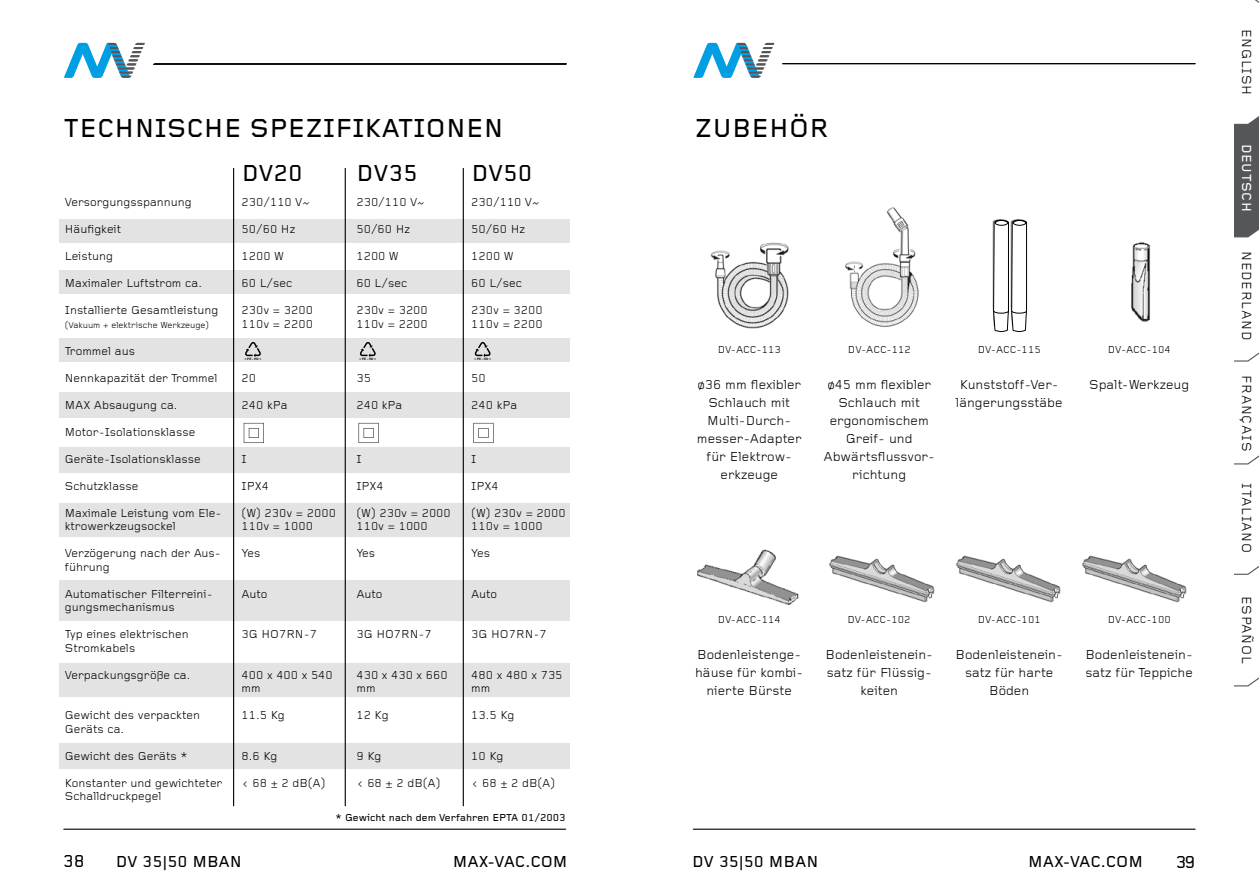
<style>
.page{position:relative;width:1259px;height:893px;background:#fff}
.page>*{position:absolute;margin:0;border:0;box-sizing:border-box;transform-origin:0 0}
.t1{font:500 27px "Foundry Gridnik";letter-spacing:.015em;color:#000}
.t2{font:500 24px "Foundry Gridnik";letter-spacing:.005em;color:#000}
.t3{font:500 18px "Foundry Gridnik";color:#000}
.t4{font:500 16.5px "Foundry Gridnik";color:#000}
.t5{font:13.65px "Foundry Gridnik";letter-spacing:.055em;color:#000}
.t6{font:500 13.65px "Foundry Gridnik";letter-spacing:.055em;color:#fff}
.t7{font:13.5px/18px "Foundry Gridnik";color:#000;text-align:center}
.t8{font:12px/13.5px "Foundry Gridnik";color:#000}
.t9{font:10.5px "Foundry Gridnik";color:#000}
.t10{font:500 10.5px "Foundry Gridnik";color:#000}
.t11{font:9px "Foundry Gridnik";color:#000}
.t12{font:700 3.15px "Arial";color:#000}
</style>
<div class="page">
<hr style="left:693px;top:829px;width:502px;height:1px;background:#000">
<hr style="left:64px;top:829px;width:502px;height:1px;background:#000">
<hr style="left:153px;top:64px;width:413px;height:1px;background:#000">
<hr style="left:782px;top:63px;width:413px;height:1px;background:#000">
<svg style="left:1234px;top:0;width:25px;height:687px"></svg>
<hr style="left:154px;top:63px;width:413px;height:1px;background:#000">
<svg style="left:64px;top:43px;width:81px;height:35px"></svg>
<div style="left:60px;top:220px;width:510px;height:23px;background:#e3e3e3"></div>
<div style="left:60px;top:271px;width:510px;height:23px;background:#e3e3e3"></div>
<div style="left:60px;top:339px;width:510px;height:23px;background:#e3e3e3"></div>
<div style="left:60px;top:392px;width:510px;height:26px;background:#e3e3e3"></div>
<div style="left:60px;top:663px;width:510px;height:33px;background:#e3e3e3"></div>
<div style="left:60px;top:743px;width:510px;height:25px;background:#e3e3e3"></div>
<div style="left:60px;top:447px;width:510px;height:26px;background:#e3e3e3"></div>
<div style="left:60px;top:504px;width:510px;height:33px;background:#e3e3e3"></div>
<div style="left:60px;top:580px;width:510px;height:41px;background:#e3e3e3"></div>
<hr style="left:233px;top:168px;width:1px;height:638px;background:#000">
<hr style="left:345px;top:168px;width:1px;height:638px;background:#000">
<hr style="left:463px;top:168px;width:1px;height:638px;background:#000">
<svg style="left:244px;top:423px;width:20px;height:20px"></svg>
<svg style="left:358px;top:423px;width:21px;height:20px"></svg>
<svg style="left:473px;top:423px;width:20px;height:20px"></svg>
<svg style="left:245px;top:342px;width:16px;height:15px"></svg>
<svg style="left:360px;top:342px;width:16px;height:15px"></svg>
<svg style="left:474px;top:342px;width:17px;height:15px"></svg>
<svg style="left:693px;top:43px;width:81px;height:35px"></svg>
<img style="left:710px;top:242px;width:79px;height:87px">
<img style="left:845px;top:207px;width:74px;height:120px">
<img style="left:992px;top:221px;width:36px;height:90px">
<img style="left:697px;top:549px;width:102px;height:56px">
<img style="left:829px;top:555px;width:106px;height:48px">
<img style="left:956px;top:555px;width:105px;height:48px">
<img style="left:1082px;top:555px;width:105px;height:48px">
<img style="left:1131px;top:242px;width:19px;height:80px">
<svg style="left:993px;top:219px;width:34px;height:114px"></svg>
<h1 class="t1" style="left:64px;top:114px;width:441px">TECHNISCHE SPEZIFIKATIONEN</h1>
<p class="t8" style="left:65px;top:196px;width:129px">Versorgungsspannung</p>
<p class="t8" style="left:65px;top:223px;width:58px">Häufigkeit</p>
<p class="t8" style="left:65px;top:250px;width:50px">Leistung</p>
<p class="t8" style="left:65px;top:277px;width:139px">Maximaler Luftstrom ca.</p>
<p class="t8" style="left:65px;top:304px;width:155px">Installierte Gesamtleistung</p>
<p class="t11" style="left:65px;top:320px;width:146px">(Vakuum + elektrische Werkzeuge)</p>
<p class="t8" style="left:65px;top:344px;width:72px">Trommel aus</p>
<p class="t8" style="left:65px;top:371px;width:154px">Nennkapazität der Trommel</p>
<p class="t8" style="left:65px;top:398px;width:114px">MAX Absaugung ca.</p>
<p class="t8" style="left:65px;top:425px;width:132px">Motor-Isolationsklasse</p>
<p class="t8" style="left:65px;top:452px;width:137px">Geräte-Isolationsklasse</p>
<p class="t8" style="left:65px;top:479px;width:75px">Schutzklasse</p>
<p class="t8" style="left:65px;top:506px;width:158px">Maximale Leistung vom Ele&shy;ktrowerkzeugsockel</p>
<p class="t8" style="left:65px;top:547px;width:158px">Verzögerung nach der Aus&shy;führung</p>
<p class="t8" style="left:65px;top:587px;width:149px">Automatischer Filterreini&shy;gungsmechanismus</p>
<p class="t8" style="left:65px;top:628px;width:125px">Typ eines elektrischen<br>Stromkabels</p>
<p class="t8" style="left:65px;top:668px;width:127px">Verpackungsgröße ca.</p>
<p class="t8" style="left:65px;top:709px;width:137px">Gewicht des verpackten<br>Geräts ca.</p>
<p class="t8" style="left:65px;top:749px;width:124px">Gewicht des Geräts *</p>
<p class="t8" style="left:65px;top:776px;width:159px">Konstanter und gewichteter<br>Schalldruckpegel</p>
<h2 class="t2" style="left:242px;top:160px;width:62px">DV20</h2>
<h2 class="t2" style="left:357px;top:160px;width:62px">DV35</h2>
<h2 class="t2" style="left:471px;top:160px;width:62px">DV50</h2>
<p class="t8" style="left:242px;top:196px;width:70px">230/110 V~</p>
<p class="t8" style="left:242px;top:223px;width:55px">50/60 Hz</p>
<p class="t8" style="left:242px;top:250px;width:44px">1200 W</p>
<p class="t8" style="left:242px;top:277px;width:52px">60 L/sec</p>
<p class="t8" style="left:242px;top:304px;width:73px">230v = 3200<br>110v = 2200</p>
<p class="t8" style="left:356px;top:196px;width:70px">230/110 V~</p>
<p class="t8" style="left:356px;top:223px;width:55px">50/60 Hz</p>
<p class="t8" style="left:356px;top:250px;width:44px">1200 W</p>
<p class="t8" style="left:356px;top:277px;width:52px">60 L/sec</p>
<p class="t8" style="left:356px;top:304px;width:73px">230v = 3200<br>110v = 2200</p>
<p class="t8" style="left:471px;top:196px;width:70px">230/110 V~</p>
<p class="t8" style="left:471px;top:223px;width:55px">50/60 Hz</p>
<p class="t8" style="left:471px;top:250px;width:44px">1200 W</p>
<p class="t8" style="left:471px;top:277px;width:52px">60 L/sec</p>
<p class="t8" style="left:471px;top:304px;width:73px">230v = 3200<br>110v = 2200</p>
<p class="t12" style="left:245px;top:357px;width:18px">&gt; PE - HD &lt;</p>
<p class="t12" style="left:359px;top:357px;width:18px">&gt; PE - HD &lt;</p>
<p class="t12" style="left:474px;top:357px;width:18px">&gt; PE - HD &lt;</p>
<p class="t8" style="left:242px;top:371px;width:16px">20</p>
<p class="t8" style="left:242px;top:398px;width:47px">240 kPa</p>
<p class="t8" style="left:242px;top:452px;width:7px">I</p>
<p class="t8" style="left:242px;top:479px;width:29px">IPX4</p>
<p class="t8" style="left:242px;top:506px;width:96px">(W) 230v = 2000<br>110v = 1000</p>
<p class="t8" style="left:242px;top:547px;width:20px">Yes</p>
<p class="t8" style="left:242px;top:587px;width:27px">Auto</p>
<p class="t8" style="left:242px;top:628px;width:77px">3G HO7RN-7</p>
<p class="t8" style="left:242px;top:668px;width:93px">400 x 400 x 540 mm</p>
<p class="t8" style="left:242px;top:709px;width:45px">11.5 Kg</p>
<p class="t8" style="left:242px;top:749px;width:37px">8.6 Kg</p>
<p class="t8" style="left:242px;top:776px;width:85px">&lt; 68 ± 2 dB(A)</p>
<p class="t8" style="left:356px;top:371px;width:16px">35</p>
<p class="t8" style="left:356px;top:398px;width:47px">240 kPa</p>
<p class="t8" style="left:356px;top:452px;width:7px">I</p>
<p class="t8" style="left:356px;top:479px;width:29px">IPX4</p>
<p class="t8" style="left:356px;top:506px;width:96px">(W) 230v = 2000<br>110v = 1000</p>
<p class="t8" style="left:356px;top:547px;width:20px">Yes</p>
<p class="t8" style="left:356px;top:587px;width:27px">Auto</p>
<p class="t8" style="left:356px;top:628px;width:77px">3G HO7RN-7</p>
<p class="t8" style="left:356px;top:668px;width:93px">430 x 430 x 660 mm</p>
<p class="t8" style="left:356px;top:709px;width:34px">12 Kg</p>
<p class="t8" style="left:356px;top:749px;width:26px">9 Kg</p>
<p class="t8" style="left:356px;top:776px;width:85px">&lt; 68 ± 2 dB(A)</p>
<p class="t8" style="left:471px;top:371px;width:16px">50</p>
<p class="t8" style="left:471px;top:398px;width:47px">240 kPa</p>
<p class="t8" style="left:471px;top:452px;width:7px">I</p>
<p class="t8" style="left:471px;top:479px;width:29px">IPX4</p>
<p class="t8" style="left:471px;top:506px;width:96px">(W) 230v = 2000<br>110v = 1000</p>
<p class="t8" style="left:471px;top:547px;width:20px">Yes</p>
<p class="t8" style="left:471px;top:587px;width:27px">Auto</p>
<p class="t8" style="left:471px;top:628px;width:77px">3G HO7RN-7</p>
<p class="t8" style="left:471px;top:668px;width:93px">480 x 480 x 735 mm</p>
<p class="t8" style="left:471px;top:709px;width:45px">13.5 Kg</p>
<p class="t8" style="left:471px;top:749px;width:34px">10 Kg</p>
<p class="t8" style="left:471px;top:776px;width:85px">&lt; 68 ± 2 dB(A)</p>
<p class="t10" style="left:335px;top:812px;width:232px">* Gewicht nach dem Verfahren EPTA 01/2003</p>
<h1 class="t1" style="left:695px;top:114px;width:135px">ZUBEHÖR</h1>
<p class="t9" style="left:718px;top:344px;width:65px">DV-ACC-113</p>
<p class="t9" style="left:848px;top:344px;width:65px">DV-ACC-112</p>
<p class="t9" style="left:977px;top:344px;width:65px">DV-ACC-115</p>
<p class="t9" style="left:1107px;top:344px;width:65px">DV-ACC-104</p>
<p class="t7" style="left:697px;top:376px;width:107px">ø36 mm flexibler<br>Schlauch mit<br>Multi-Durch&shy;messer-Adapter für Elektrow&shy;erkzeuge</p>
<p class="t7" style="left:823px;top:376px;width:113px">ø45 mm flexibler<br>Schlauch mit ergonomischem<br>Greif- und<br>Abwärtsflussvor&shy;richtung</p>
<p class="t7" style="left:956px;top:376px;width:108px;text-align:left">Kunststoff-Ver&shy;längerungsstäbe</p>
<p class="t7" style="left:1089px;top:376px;width:101px">Spalt-Werkzeug</p>
<p class="t9" style="left:718px;top:614px;width:65px">DV-ACC-114</p>
<p class="t9" style="left:847px;top:614px;width:65px">DV-ACC-102</p>
<p class="t9" style="left:977px;top:614px;width:65px">DV-ACC-101</p>
<p class="t9" style="left:1107px;top:614px;width:65px">DV-ACC-100</p>
<p class="t7" style="left:695px;top:646px;width:110px">Bodenleistenge&shy;häuse für kombi&shy;nierte Bürste</p>
<p class="t7" style="left:825px;top:646px;width:109px">Bodenleistenein&shy;satz für Flüssig&shy;keiten</p>
<p class="t7" style="left:955px;top:646px;width:109px">Bodenleistenein&shy;satz für harte<br>Böden</p>
<p class="t7" style="left:1085px;top:646px;width:109px;text-align:left">Bodenleistenein&shy;satz für Teppiche</p>
<h3 class="t3" style="left:63px;top:851px;width:23px">38</h3>
<h3 class="t4" style="left:116px;top:852px;width:128px">DV 35|50 MBAN</h3>
<h3 class="t4" style="left:453px;top:852px;width:116px">MAX-VAC.COM</h3>
<h3 class="t4" style="left:692px;top:852px;width:128px">DV 35|50 MBAN</h3>
<h3 class="t4" style="left:1028px;top:852px;width:116px">MAX-VAC.COM</h3>
<h3 class="t3" style="left:1175px;top:852px;width:21px">39</h3>
<p class="t5" style="left:1254px;top:29px;width:68px;rotate:90deg">ENGLISH</p>
<p class="t6" style="left:1254px;top:143px;width:69px;rotate:90deg">DEUTSCH</p>
<p class="t5" style="left:1254px;top:251px;width:91px;rotate:90deg">NEDERLAND</p>
<p class="t5" style="left:1254px;top:375px;width:78px;rotate:90deg">FRANÇAIS</p>
<p class="t5" style="left:1254px;top:483px;width:71px;rotate:90deg">ITALIANO</p>
<p class="t5" style="left:1254px;top:596px;width:69px;rotate:90deg">ESPAÑOL</p>
</div>
